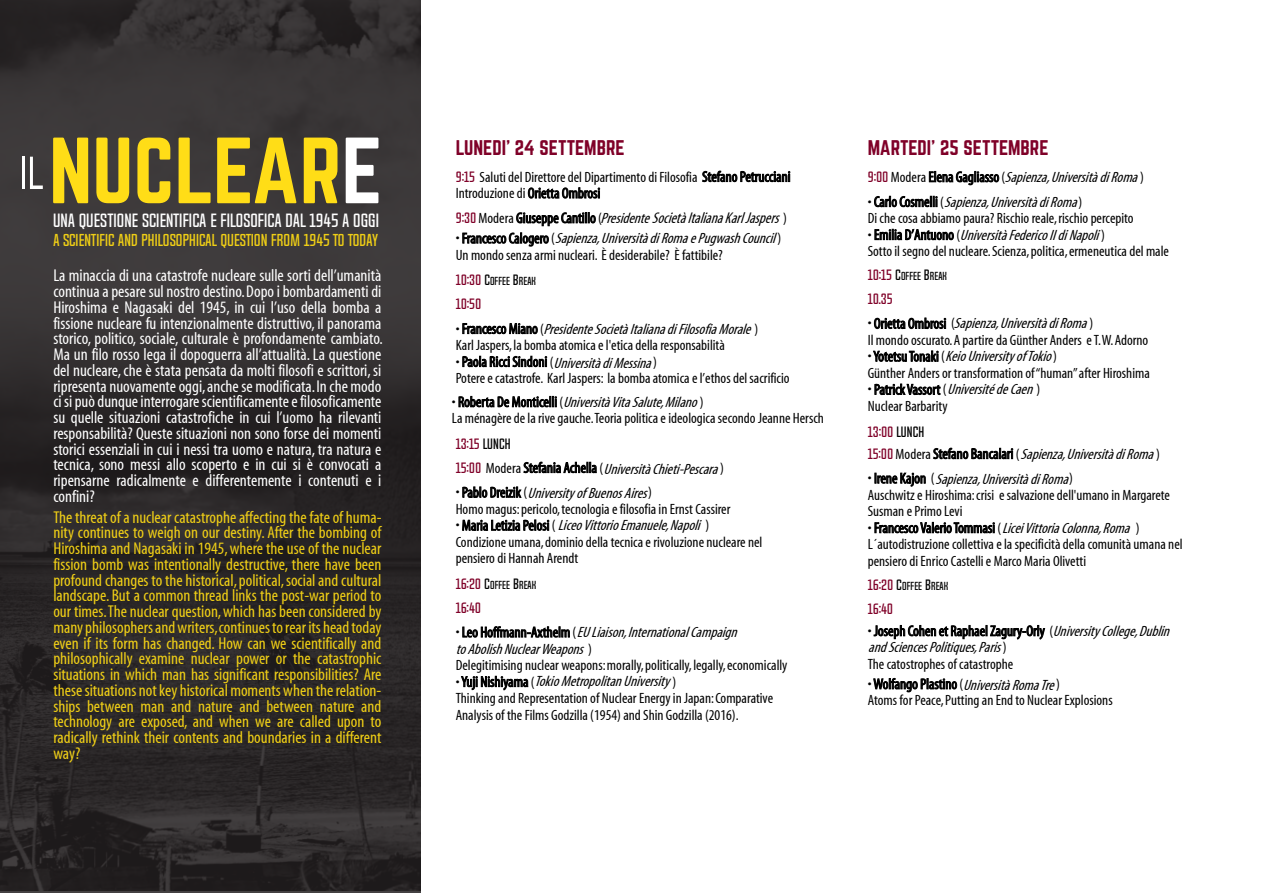
<style>
.page{position:relative;width:1263px;height:893px;background:#fff}
.page>*{position:absolute;margin:0;border:0;box-sizing:border-box;transform-origin:0 0}
.t1{font:82.05px "Norwester";color:#ffdd17}
.t2{font:18.6px "Norwester";color:#7f0128}
.t3{font:condensed 17.25px/15.8px "Myriad";color:#f0cf16;text-align:justify}
.t4{font:condensed 17.25px/15.8px "Myriad";color:#fff;text-align:justify}
.t5{font:17.25px "Chosence";color:#fff}
.t6{font:italic condensed 15.75px "Myriad";color:#000;scale:.96 1}
.t7{font:15.6px "Chosence";color:#f0cf16}
.t8{font:condensed 15px/16.5px "Myriad";color:#000}
.t9{font:italic condensed 15px/17.2px "Myriad";color:#000}
.t10{font:13.5px "Chosence";color:#7f0128}
.t11{font:10.5px "Chosence";color:#000}
.s1{color:#fff}
.s2{font-family:"Chosence";font-stretch:normal;font-size:13.5px;color:#7f0128}
.s3{font-family:"Chosence";font-style:normal;font-stretch:normal;font-size:13.5px;color:#7f0128}
.s4{font-style:normal;font-size:15px}
.s5{font-size:15px}
.s6{font-style:normal}
.s7{font-size:13.5px;color:#7f0128}
.s8{font-size:13.5px}
.s9{font-style:italic}
.s10{color:#000}
</style>
<div class="page">
<svg style="left:463px;top:487px;width:58px;height:11px"></svg>
<svg style="left:462px;top:520px;width:87px;height:11px"></svg>
<svg style="left:459px;top:396px;width:98px;height:11px"></svg>
<svg style="left:0;top:0;width:421px;height:893px;background:#2f2c2d"></svg>
<hr style="left:22px;top:157px;width:3px;height:32px;background:#fff">
<svg style="left:30px;top:157px;width:13px;height:32px"></svg>
<svg style="left:702px;top:171px;width:88px;height:11px"></svg>
<svg style="left:528px;top:188px;width:72px;height:10px"></svg>
<svg style="left:463px;top:323px;width:74px;height:11px"></svg>
<svg style="left:463px;top:356px;width:84px;height:11px"></svg>
<svg style="left:463px;top:626px;width:107px;height:11px"></svg>
<svg style="left:461px;top:676px;width:67px;height:14px"></svg>
<svg style="left:463px;top:233px;width:86px;height:13px"></svg>
<svg style="left:516px;top:212px;width:79px;height:14px"></svg>
<svg style="left:524px;top:462px;width:72px;height:11px"></svg>
<svg style="left:929px;top:171px;width:70px;height:14px"></svg>
<svg style="left:874px;top:196px;width:63px;height:11px"></svg>
<svg style="left:875px;top:229px;width:79px;height:11px"></svg>
<svg style="left:874px;top:318px;width:72px;height:11px"></svg>
<svg style="left:875px;top:384px;width:65px;height:11px"></svg>
<svg style="left:875px;top:473px;width:50px;height:13px"></svg>
<svg style="left:875px;top:522px;width:119px;height:12px"></svg>
<svg style="left:873px;top:677px;width:84px;height:15px"></svg>
<svg style="left:933px;top:448px;width:80px;height:11px"></svg>
<svg style="left:874px;top:625px;width:171px;height:14px"></svg>
<svg style="left:873px;top:351px;width:65px;height:11px"></svg>
<h1 class="t1" style="left:49px;top:131px;width:335px">NUCLEAR<span class="s1">E</span></h1>
<p class="t5" style="left:53px;top:211px;width:328px">UNA QUESTIONE SCIENTIFICA E FILOSOFICA DAL 1945 A OGGI</p>
<p class="t7" style="left:53px;top:232px;width:326px">A SCIENTIFIC AND PHILOSOPHICAL QUESTION FROM 1945 TO TODAY</p>
<p class="t4" style="left:53px;top:269px;width:331px">La minaccia di una catastrofe nucleare sulle sorti dell’umanità continua a pesare sul nostro destino. Dopo i bombardamenti di Hiroshima e Nagasaki del 1945, in cui l’uso della bomba a fissione nucleare fu intenzionalmente distruttivo, il panorama storico, politico, sociale, culturale è profondamente cambiato.<br>Ma un filo rosso lega il dopoguerra all’attualità. La questione del nucleare, che è stata pensata da molti filosofi e scrittori, si ripresenta nuovamente oggi, anche se modificata. In che modo ci si può dunque interrogare scientificamente e filosoficamente su quelle situazioni catastrofiche in cui l’uomo ha rilevanti responsabilità? Queste situazioni non sono forse dei momenti storici essenziali in cui i nessi tra uomo e natura, tra natura e tecnica, sono messi allo scoperto e in cui si è convocati a ripensarne radicalmente e differentemente i contenuti e i confini?</p>
<p class="t3" style="left:53px;top:510px;width:330px">The threat of a nuclear catastrophe affecting the fate of huma&shy;nity continues to weigh on our destiny. After the bombing of Hiroshima and Nagasaki in 1945, where the use of the nuclear fission bomb was intentionally destructive, there have been profound changes to the historical, political, social and cultural landscape. But a common thread links the post-war period to our times.The nuclear question, which has been considered by many philosophers and writers, continues to rear its head today even if its form has changed. How can we scientifically and philosophically examine nuclear power or the catastrophic situations in which man has significant responsibilities? Are these situations not key historical moments when the relation&shy;ships between man and nature and between nature and technology are exposed, and when we are called upon to radically rethink their contents and boundaries in a different way?</p>
<p class="t2" style="left:456px;top:138px;width:171px">LUNEDI’ 24 SETTEMBRE</p>
<p class="t8" style="left:456px;top:169px;width:336px"><span class="s2">9:15</span> Saluti del Direttore del Dipartimento di Filosofia Stefano Petrucciani<br>Introduzione di Orietta Ombrosi</p>
<p class="t6" style="left:456px;top:210px;width:346px"><span class="s3">9 : 3 0</span> <span class="s4">M o d e r a G i u s e p p e C a n t i l l o (</span> <span class="s5">Presidente</span> Società Italiana Karl Jaspers <span class="s4">)</span></p>
<p class="t9" style="left:456px;top:230px;width:326px"><span class="s6">• F r a n c e s c o C a l o g e r o (</span> Sapienza,Università di Roma e Pugwash Council</p>
<p class="t8" style="left:777px;top:231px;width:5px">)</p>
<p class="t8" style="left:456px;top:247px;width:269px">Un mondo senza armi nucleari. È desiderabile? È fattibile?</p>
<p class="t11" style="left:456px;top:276px;width:82px"><span class="s7">10:30</span> <span class="s8">C</span>OFFEE <span class="s8">B</span>REAK</p>
<p class="t10" style="left:456px;top:296px;width:27px">10:50</p>
<p class="t8" style="left:456px;top:321px;width:304px">• F r a n c e s c o M i a n o ( <span class="s9">Presidente Società Italiana di Filosofia Morale</span> )<br>Karl Jaspers, la bomba atomica e l'etica della responsabilità</p>
<p class="t8" style="left:456px;top:354px;width:201px">• Pa o l a R i cci S i n d o n i ( <span class="s9">UniversitàdiMessina</span></p>
<p class="t8" style="left:456px;top:354px;width:335px;text-indent:197px">)<br>Potere e catastrofe. Karl Jaspers: la bomba atomica e l’ethos del sacrificio</p>
<p class="t8" style="left:452px;top:394px;width:374px">• R o b e r t a D e M o n t i c e l l i ( <span class="s9">UniversitàVita Salute,Milano</span> )<br>La ménagère de la rive gauche.Teoria politica e ideologica secondo Jeanne Hersch</p>
<p class="t10" style="left:456px;top:437px;width:56px">13:15 <span class="s10">LUNCH</span></p>
<p class="t9" style="left:456px;top:461px;width:270px"><span class="s3">15:00</span> <span class="s6">Modera Stefania Achella (</span> UniversitàChieti-Pescara<span class="s6">)</span></p>
<p class="t8" style="left:456px;top:485px;width:276px;text-indent:192px">)<br>Homo magus: pericolo, tecnologia e filosofia in Ernst Cassirer</p>
<p class="t8" style="left:456px;top:517px;width:308px">• M a r i a L e t i z i a P e l o s i ( <span class="s9">LiceoVittorio Emanuele,Napoli</span> )<br>Condizione umana, dominio della tecnica e rivoluzione nucleare nel pensiero di Hannah Arendt</p>
<p class="t9" style="left:456px;top:485px;width:197px"><span class="s6">• P a b l o D r e i z i k (</span> University of Buenos Aires</p>
<p class="t11" style="left:456px;top:579px;width:82px"><span class="s7">16:20</span> <span class="s8">C</span>OFFEE <span class="s8">B</span>REAK</p>
<p class="t10" style="left:456px;top:600px;width:27px">16:40</p>
<p class="t9" style="left:456px;top:624px;width:287px"><span class="s6">• L e o H o ff m a n n - A x t h e l m (</span> EU Liaison,International Campaign to Abolish NuclearWeapons <span class="s6">)</span></p>
<p class="t8" style="left:456px;top:658px;width:333px">Delegitimising nuclear weapons: morally, politically, legally, economically</p>
<p class="t8" style="left:456px;top:674px;width:319px">• Y u j i N i s h i y a m a ( <span class="s9">Tokio Metropolitan University</span> )<br>Thinking and Representation of Nuclear Energy in Japan: Comparative<br>Analysis of the Films Godzilla (1954) and Shin Godzilla (2016).</p>
<p class="t2" style="left:868px;top:139px;width:182px">MARTEDI’ 25 SETTEMBRE</p>
<p class="t9" style="left:868px;top:169px;width:278px"><span class="s3">9 : 0 0</span> <span class="s6">M o d e r a E l e n a G a g l i a s s o (</span> Sapienza,Università di Roma <span class="s6">)</span></p>
<p class="t9" style="left:868px;top:194px;width:215px"><span class="s6">• C a r l o C o s m e l l i (</span> Sapienza,Università di Roma</p>
<p class="t8" style="left:868px;top:194px;width:267px;text-indent:211px">)<br>Di che cosa abbiamo paura? Rischio reale, rischio percepito</p>
<p class="t9" style="left:868px;top:227px;width:237px"><span class="s6">• E m i l i a D ’ A n t u o n o (</span> Università Federico II di Napoli</p>
<p class="t8" style="left:868px;top:227px;width:303px;text-indent:233px">)<br>Sotto il segno del nucleare. Scienza, politica, ermeneutica del male</p>
<p class="t10" style="left:868px;top:291px;width:26px">10.35</p>
<p class="t8" style="left:868px;top:315px;width:282px;line-height:17px">• O r i e t t a O m b r o s i ( <span class="s9">Sapienza,Università di Roma</span> )<br>Il mondo oscurato. A partire da Günther Anders e T.W. Adorno</p>
<p class="t8" style="left:868px;top:382px;width:174px">• P a t r i c k V a s s o r t ( <span class="s9">Université de Caen</span> )<br>Nuclear Barbarity</p>
<p class="t11" style="left:868px;top:271px;width:81px"><span class="s7">10:15</span> <span class="s8">C</span>OFFEE <span class="s8">B</span>REAK</p>
<p class="t9" style="left:868px;top:348px;width:190px"><span class="s6">• Yo t e t s u T o n a k i (</span> Keio University of Tokio</p>
<p class="t8" style="left:868px;top:349px;width:284px;text-indent:185px">)<br>Günther Anders or transformation of “human” after Hiroshima</p>
<p class="t10" style="left:868px;top:424px;width:58px">13:00 <span class="s10">LUNCH</span></p>
<p class="t9" style="left:868px;top:446px;width:294px"><span class="s3">15:00</span> <span class="s6">Modera Stefano Bancalari (</span> Sapienza,UniversitàdiRoma<span class="s6">)</span></p>
<p class="t8" style="left:868px;top:471px;width:304px;text-indent:201px">)<br>Auschwitz e Hiroshima: crisi e salvazione dell'umano in Margarete<br>Susman e Primo Levi</p>
<p class="t8" style="left:868px;top:520px;width:316px">• F r a n c e s c o V a l e r i o T o m m a s i ( <span class="s9">LiceiVittoria Colonna,Roma</span> )<br>L´autodistruzione collettiva e la specificità della comunità umana nel pensiero di Enrico Castelli e Marco Maria Olivetti</p>
<p class="t9" style="left:868px;top:471px;width:206px"><span class="s6">• I r e n e K a j o n (</span> Sapienza,Università di Roma</p>
<p class="t11" style="left:868px;top:580px;width:82px"><span class="s7">16:20</span> <span class="s8">C</span>OFFEE <span class="s8">B</span>REAK</p>
<p class="t10" style="left:868px;top:601px;width:27px">16:40</p>
<p class="t8" style="left:868px;top:623px;width:308px">• Joseph Cohen et Raphael Zagury-Orly (<span class="s9">UniversityCollege,Dublin and Sciences Politiques,Paris</span> )<br>The catostrophes of catastrophe</p>
<p class="t8" style="left:868px;top:676px;width:192px">• Wo l fa n g o P l a st i n o (<span class="s9">UniversitàRomaTre</span></p>
<p class="t8" style="left:868px;top:676px;width:246px;text-indent:188px">)<br>Atoms for Peace, Putting an End to Nuclear Explosions</p>
</div>
